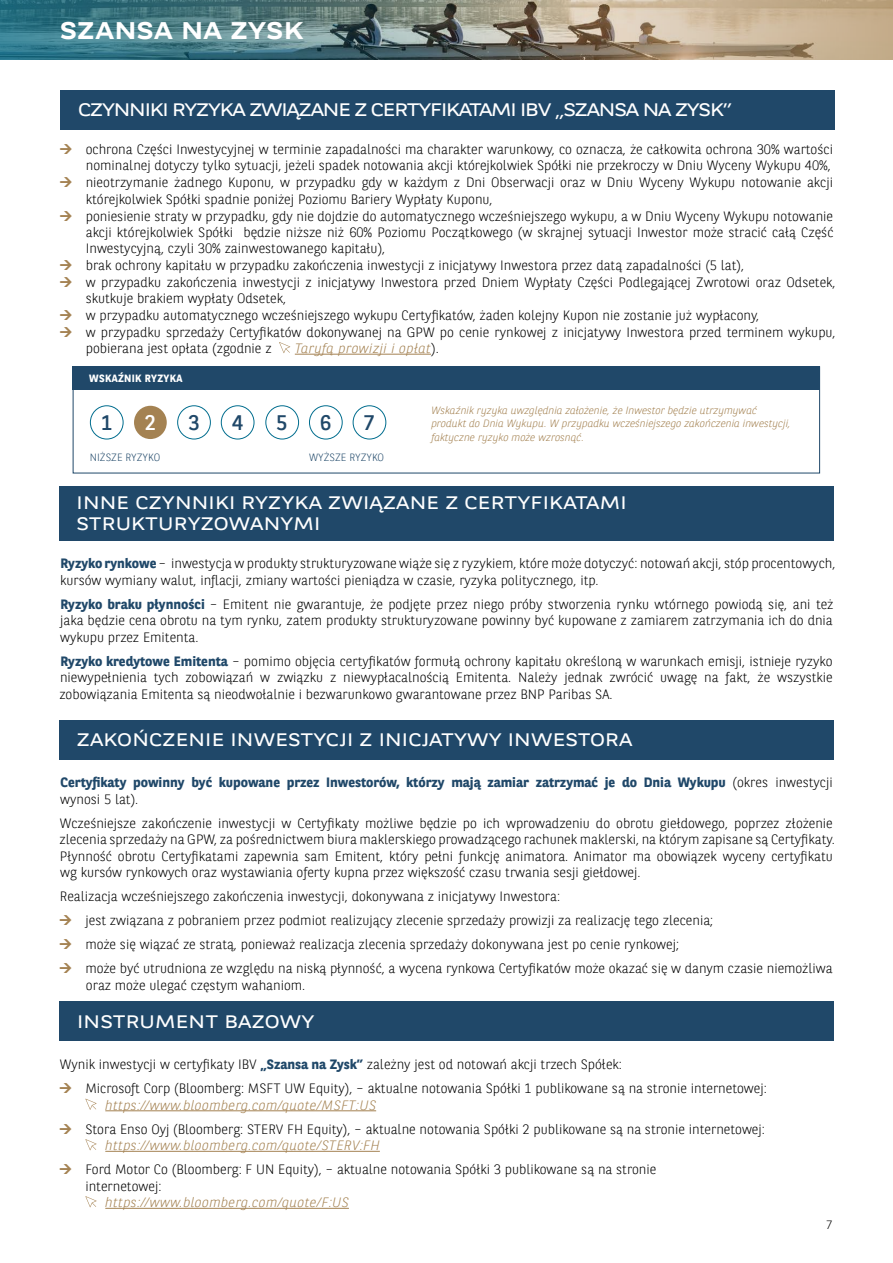
<style>
.page{position:relative;width:893px;height:1263px;background:#fff}
.page>*{position:absolute;margin:0;border:0;box-sizing:border-box;transform-origin:0 0}
.t1{font:700 24px "BNPP Expanded Sans";letter-spacing:.01em;color:#fff}
.t2{font:21px "BNPP Sans";color:#204869}
.t3{font:21px "BNPP Sans";color:#fff}
.t4{font:18px/21px "BNPP Expanded Sans";letter-spacing:.01em;color:#fff}
.t5{font:18px "BNPP Expanded Sans";letter-spacing:-.065em;color:#fff}
.t6{font:300 13.5px/16.6px "BNPP Sans";color:#000}
.t7{font:italic 300 13.5px "BNPP Sans";letter-spacing:.03em;color:#a48252}
.t8{font:700 13.5px/16.5px "BNPP Sans";color:#204869}
.t9{font:300 12px "BNPP Sans";color:#000}
.t10{font:italic 300 10.5px/13.5px "BNPP Sans";color:#a48252}
.t11{font:300 10.5px "BNPP Sans";color:#204869}
.t12{font:700 10.5px "BNPP Sans";letter-spacing:.03em;color:#fff}
.s1{font-style:normal;color:#000}
.s2{font-weight:700;color:#204869}
.s3{font-weight:300;color:#000}
</style>
<div class="page">
<svg style="left:0;top:0;width:127px;height:60px;background:#327686"></svg>
<img style="left:127px;top:0;width:766px;height:60px">
<div style="left:59px;top:486px;width:774px;height:54px;background:#204869"></div>
<div style="left:60px;top:720px;width:774px;height:39px;background:#204869"></div>
<div style="left:73px;top:366px;width:747px;height:24px;background:#204869"></div>
<div style="left:134px;top:406px;width:33px;height:33px;background:#a48252;border-radius:50%"></div>
<div style="left:309px;top:405px;width:34px;height:34px;border:1px solid #006d8e;border-radius:50%"></div>
<div style="left:177px;top:405px;width:34px;height:34px;border:1px solid #006d8e;border-radius:50%"></div>
<div style="left:353px;top:405px;width:33px;height:34px;border:1px solid #006d8e;border-radius:50%"></div>
<div style="left:221px;top:405px;width:33px;height:34px;border:1px solid #006d8e;border-radius:50%"></div>
<div style="left:265px;top:405px;width:34px;height:34px;border:1px solid #006d8e;border-radius:50%"></div>
<div style="left:90px;top:405px;width:33px;height:34px;border:1px solid #006d8e;border-radius:50%"></div>
<hr style="left:295px;top:354px;width:136px;height:1px;background:#a48252">
<svg style="left:279px;top:342px;width:11px;height:11px"></svg>
<div style="left:60px;top:90px;width:774px;height:39px;background:#204869"></div>
<div style="left:60px;top:1001px;width:774px;height:39px;background:#204869"></div>
<hr style="left:105px;top:1110px;width:271px;height:1px;background:#a48252">
<hr style="left:105px;top:1151px;width:275px;height:1px;background:#a48252">
<hr style="left:105px;top:1208px;width:244px;height:1px;background:#a48252">
<svg style="left:85px;top:1099px;width:12px;height:11px"></svg>
<svg style="left:85px;top:1139px;width:12px;height:11px"></svg>
<svg style="left:85px;top:1196px;width:12px;height:11px"></svg>
<h1 class="t1" style="left:60px;top:14px;width:245px">SZANSA NA ZYSK</h1>
<h3 class="t5" style="left:78px;top:98px;width:656px">CZYNNIKI RYZYKA ZWIĄZANE Z CERTYFIKATAMI IBV „SZANSA NA ZYSK”</h3>
<p class="t6" style="left:86px;top:141px;width:751px">ochrona Części Inwestycyjnej w terminie zapadalności ma charakter warunkowy, co oznacza, że całkowita ochrona 30% wartości nominalnej dotyczy tylko sytuacji, jeżeli spadek notowania akcji którejkolwiek Spółki nie przekroczy w Dniu Wyceny Wykupu 40%, nieotrzymanie żadnego Kuponu, w przypadku gdy w każdym z Dni Obserwacji oraz w Dniu Wyceny Wykupu notowanie akcji którejkolwiek Spółki spadnie poniżej Poziomu Bariery Wypłaty Kuponu,<br>poniesienie straty w przypadku, gdy nie dojdzie do automatycznego wcześniejszego wykupu, a w Dniu Wyceny Wykupu notowanie akcji którejkolwiek Spółki będzie niższe niż 60% Poziomu Początkowego (w skrajnej sytuacji Inwestor może stracić całą Część Inwestycyjną, czyli 30% zainwestowanego kapitału),<br>brak ochrony kapitału w przypadku zakończenia inwestycji z inicjatywy Inwestora przez datą zapadalności (5 lat),<br>w przypadku zakończenia inwestycji z inicjatywy Inwestora przed Dniem Wypłaty Części Podlegającej Zwrotowi oraz Odsetek, skutkuje brakiem wypłaty Odsetek,<br>w przypadku automatycznego wcześniejszego wykupu Certyfikatów, żaden kolejny Kupon nie zostanie już wypłacony,<br>w przypadku sprzedaży Certyfikatów dokonywanej na GPW po cenie rynkowej z inicjatywy Inwestora przed terminem wykupu, pobierana jest opłata (zgodnie z</p>
<p class="t7" style="left:295px;top:339px;width:145px">Taryfą prowizji i opłat<span class="s1">).</span></p>
<p class="t12" style="left:89px;top:371px;width:95px">WSKAŹNIK RYZYKA</p>
<h2 class="t2" style="left:101px;top:408px;width:13px">1</h2>
<h2 class="t3" style="left:145px;top:408px;width:13px">2</h2>
<h2 class="t2" style="left:188px;top:408px;width:13px">3</h2>
<h2 class="t2" style="left:232px;top:408px;width:13px">4</h2>
<h2 class="t2" style="left:277px;top:408px;width:13px">5</h2>
<h2 class="t2" style="left:320px;top:408px;width:13px">6</h2>
<h2 class="t2" style="left:364px;top:408px;width:13px">7</h2>
<p class="t11" style="left:90px;top:450px;width:72px">NIŻSZE RYZYKO</p>
<p class="t11" style="left:309px;top:450px;width:76px">WYŻSZE RYZYKO</p>
<p class="t10" style="left:431px;top:403px;width:361px">Wskaźnik ryzyka uwzględnia założenie, że Inwestor będzie utrzymywać produkt do Dnia Wykupu. W przypadku wcześniejszego zakończenia inwestycji, faktyczne ryzyko może wzrosnąć.</p>
<h3 class="t4" style="left:77px;top:492px;width:552px">INNE CZYNNIKI RYZYKA ZWIĄZANE Z CERTYFIKATAMI<br>STRUKTURYZOWANYMI</h3>
<p class="t6" style="left:60px;top:555px;width:777px"><span class="s2">Ryzyko rynkowe</span> – inwestycja w produkty strukturyzowane wiąże się z ryzykiem, które może dotyczyć: notowań akcji, stóp procentowych, kursów wymiany walut, inflacji, zmiany wartości pieniądza w czasie, ryzyka politycznego, itp.</p>
<p class="t6" style="left:60px;top:595px;width:775px;text-align:justify"><span class="s2">Ryzyko braku płynności</span> – Emitent nie gwarantuje, że podjęte przez niego próby stworzenia rynku wtórnego powiodą się, ani też jaka będzie cena obrotu na tym rynku, zatem produkty strukturyzowane powinny być kupowane z zamiarem zatrzymania ich do dnia wykupu przez Emitenta.</p>
<p class="t6" style="left:60px;top:652px;width:775px;text-align:justify"><span class="s2">Ryzyko kredytowe Emitenta</span> – pomimo objęcia certyfikatów formułą ochrony kapitału określoną w warunkach emisji, istnieje ryzyko niewypełnienia tych zobowiązań w związku z niewypłacalnością Emitenta. Należy jednak zwrócić uwagę na fakt, że wszystkie zobowiązania Emitenta są nieodwołalnie i bezwarunkowo gwarantowane przez BNP Paribas SA.</p>
<h3 class="t4" style="left:77px;top:729px;width:557px">ZAKOŃCZENIE INWESTYCJI Z INICJATYWY INWESTORA</h3>
<p class="t8" style="left:60px;top:774px;width:774px">Certyfikaty powinny być kupowane przez Inwestorów, którzy mają zamiar zatrzymać je do Dnia Wykupu <span class="s3">(okres inwestycji wynosi 5 lat).</span></p>
<p class="t6" style="left:59px;top:814px;width:777px">Wcześniejsze zakończenie inwestycji w Certyfikaty możliwe będzie po ich wprowadzeniu do obrotu giełdowego, poprzez złożenie zlecenia sprzedaży na GPW, za pośrednictwem biura maklerskiego prowadzącego rachunek maklerski, na którym zapisane są Certyfikaty.<br>Płynność obrotu Certyfikatami zapewnia sam Emitent, który pełni funkcję animatora. Animator ma obowiązek wyceny certyfikatu wg kursów rynkowych oraz wystawiania oferty kupna przez większość czasu trwania sesji giełdowej.</p>
<p class="t6" style="left:85px;top:884px;width:749px;line-height:24px;text-indent:-26px">Realizacja wcześniejszego zakończenia inwestycji, dokonywana z inicjatywy Inwestora:<br>jest związana z pobraniem przez podmiot realizujący zlecenie sprzedaży prowizji za realizację tego zlecenia;<br>może się wiązać ze stratą, ponieważ realizacja zlecenia sprzedaży dokonywana jest po cenie rynkowej;<br>może być utrudniona ze względu na niską płynność, a wycena rynkowa Certyfikatów może okazać się w danym czasie niemożliwa</p>
<p class="t6" style="left:86px;top:976px;width:221px">oraz może ulegać częstym wahaniom.</p>
<h3 class="t4" style="left:77px;top:1010px;width:239px">INSTRUMENT BAZOWY</h3>
<p class="t6" style="left:85px;top:1052px;width:683px;line-height:24px;text-indent:-26px">Wynik inwestycji w certyfikaty IBV <span class="s2">„Szansa na Zysk”</span> zależny jest od notowań akcji trzech Spółek:<br>Microsoft Corp (Bloomberg: MSFT UW Equity), – aktualne notowania Spółki 1 publikowane są na stronie internetowej:</p>
<p class="t7" style="left:105px;top:1096px;width:272px">https://www.bloomberg.com/quote/MSFT:US</p>
<p class="t6" style="left:85px;top:1120px;width:681px">Stora Enso Oyj (Bloomberg: STERV FH Equity), – aktualne notowania Spółki 2 publikowane są na stronie internetowej:</p>
<p class="t7" style="left:105px;top:1136px;width:276px">https://www.bloomberg.com/quote/STERV:FH</p>
<p class="t6" style="left:85px;top:1161px;width:572px">Ford Motor Co (Bloomberg: F UN Equity), – aktualne notowania Spółki 3 publikowane są na stronie internetowej:</p>
<p class="t7" style="left:105px;top:1193px;width:245px">https://www.bloomberg.com/quote/F:US</p>
<p class="t9" style="left:826px;top:1216px;width:8px">7</p>
</div>
